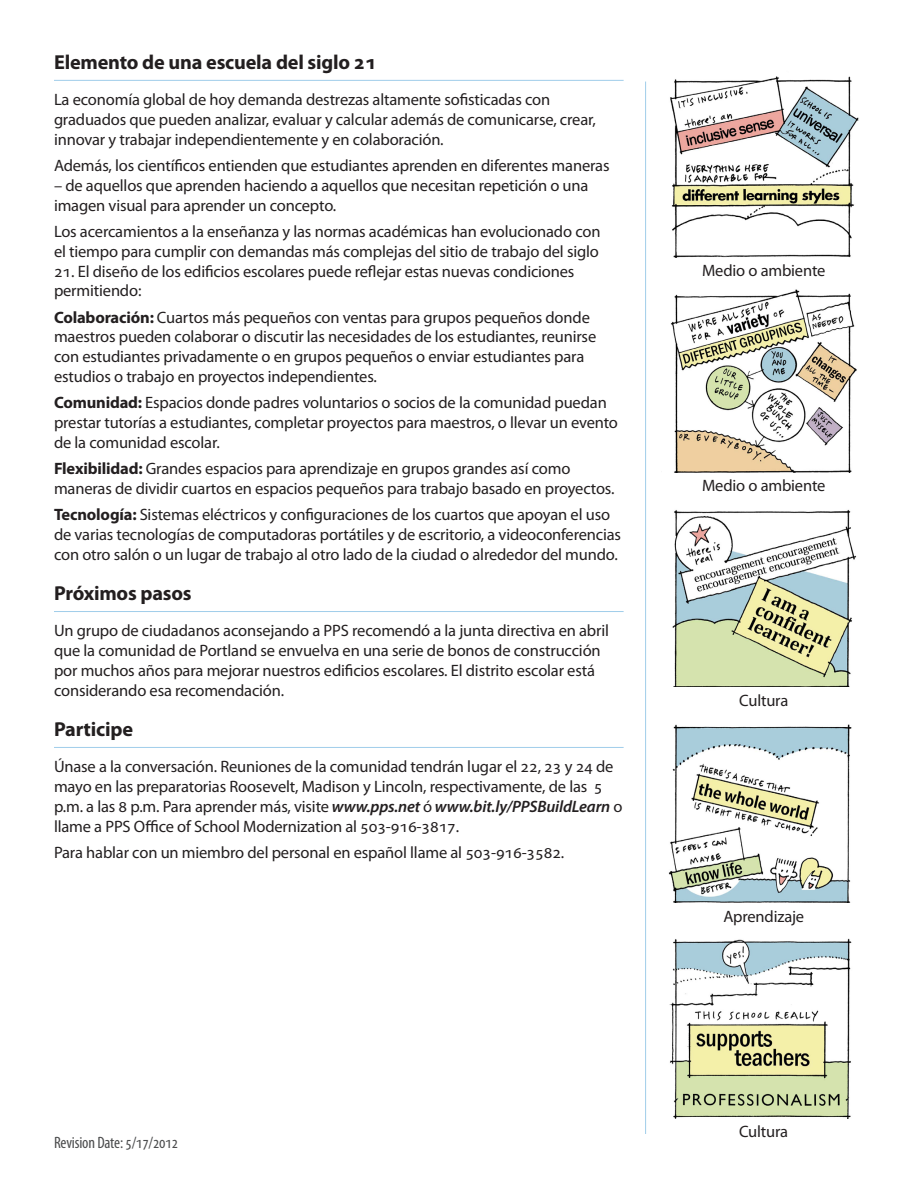
<style>
.page{position:relative;width:918px;height:1188px;background:#fff}
.page>*{position:absolute;margin:0;border:0;box-sizing:border-box;transform-origin:0 0}
.Subhead{font:700 20.25px "Myriad Pro";letter-spacing:-.01em;color:#231f20}
.t1{font:16.5px/19.8px "Myriad Pro";letter-spacing:-.01em;color:#231f20}
.t2{font:condensed 16.5px "Myriad Pro";letter-spacing:-.01em;color:#4b4c4d}
.s1{font-weight:700}
.s2{font-weight:600;font-style:italic}
</style>
<div class="page">
<hr style="left:54px;top:80px;width:570px;height:1px;background:#9fcdea">
<hr style="left:54px;top:611px;width:570px;height:1px;background:#9fcdea">
<hr style="left:54px;top:747px;width:570px;height:1px;background:#9fcdea">
<img style="left:670px;top:289px;width:187px;height:184px">
<img style="left:670px;top:76px;width:189px;height:182px">
<img style="left:672px;top:509px;width:185px;height:178px">
<img style="left:668px;top:724px;width:184px;height:179px">
<img style="left:669px;top:938px;width:183px;height:181px">
<hr style="left:645px;top:82px;width:1px;height:1052px;background:#9fcdea">
<p class="Subhead" style="left:54px;top:49px;width:324px">Elemento de una escuela del siglo 21</p>
<p class="t1" style="left:54px;top:89px;width:543px">La economía global de hoy demanda destrezas altamente sofisticadas con graduados que pueden analizar, evaluar y calcular además de comunicarse, crear, innovar y trabajar independientemente y en colaboración.</p>
<p class="t1" style="left:54px;top:155px;width:557px">Además, los científicos entienden que estudiantes aprenden en diferentes maneras</p>
<p class="t1" style="left:54px;top:175px;width:536px">– de aquellos que aprenden haciendo a aquellos que necesitan repetición o una imagen visual para aprender un concepto.</p>
<p class="t1" style="left:54px;top:221px;width:548px">Los acercamientos a la enseñanza y las normas académicas han evolucionado con el tiempo para cumplir con demandas más complejas del sitio de trabajo del siglo</p>
<p class="t1" style="left:54px;top:261px;width:522px">21. El diseño de los edificios escolares puede reflejar estas nuevas condiciones permitiendo:</p>
<p class="t1" style="left:54px;top:307px;width:544px"><span class="s1">Colaboración:</span> Cuartos más pequeños con ventas para grupos pequeños donde maestros pueden colaborar o discutir las necesidades de los estudiantes, reunirse con estudiantes privadamente o en grupos pequeños o enviar estudiantes para estudios o trabajo en proyectos independientes.</p>
<p class="t1" style="left:54px;top:393px;width:566px"><span class="s1">Comunidad:</span> Espacios donde padres voluntarios o socios de la comunidad puedan prestar tutorías a estudiantes, completar proyectos para maestros, o llevar un evento de la comunidad escolar.</p>
<p class="t1" style="left:54px;top:458px;width:562px"><span class="s1">Flexibilidad:</span> Grandes espacios para aprendizaje en grupos grandes así como maneras de dividir cuartos en espacios pequeños para trabajo basado en proyectos.</p>
<p class="t1" style="left:54px;top:505px;width:569px"><span class="s1">Tecnología:</span> Sistemas eléctricos y configuraciones de los cuartos que apoyan el uso de varias tecnologías de computadoras portátiles y de escritorio, a videoconferencias con otro salón o un lugar de trabajo al otro lado de la ciudad o alrededor del mundo.</p>
<p class="Subhead" style="left:54px;top:580px;width:139px">Próximos pasos</p>
<p class="t1" style="left:54px;top:621px;width:557px">Un grupo de ciudadanos aconsejando a PPS recomendó a la junta directiva en abril que la comunidad de Portland se envuelva en una serie de bonos de construcción por muchos años para mejorar nuestros edificios escolares. El distrito escolar está considerando esa recomendación.</p>
<p class="Subhead" style="left:54px;top:716px;width:81px">Participe</p>
<p class="t1" style="left:54px;top:757px;width:570px">Únase a la conversación. Reuniones de la comunidad tendrán lugar el 22, 23 y 24 de mayo en las preparatorias Roosevelt, Madison y Lincoln, respectivamente, de las 5 p.m. a las 8 p.m. Para aprender más, visite <span class="s2">www.pps.net</span> ó <span class="s2">www.bit.ly/PPSBuildLearn</span> o llame a PPS Office of School Modernization al 503-916-3817.</p>
<p class="t1" style="left:54px;top:842px;width:512px">Para hablar con un miembro del personal en español llame al 503-916-3582.</p>
<p class="t2" style="left:54px;top:1132px;width:126px">Revision Date: 5/17/2012</p>
<p class="t1" style="left:702px;top:260px;width:125px">Medio o ambiente</p>
<p class="t1" style="left:702px;top:476px;width:125px">Medio o ambiente</p>
<p class="t1" style="left:739px;top:690px;width:51px">Cultura</p>
<p class="t1" style="left:723px;top:906px;width:82px">Aprendizaje</p>
<p class="t1" style="left:739px;top:1121px;width:51px">Cultura</p>
</div>
